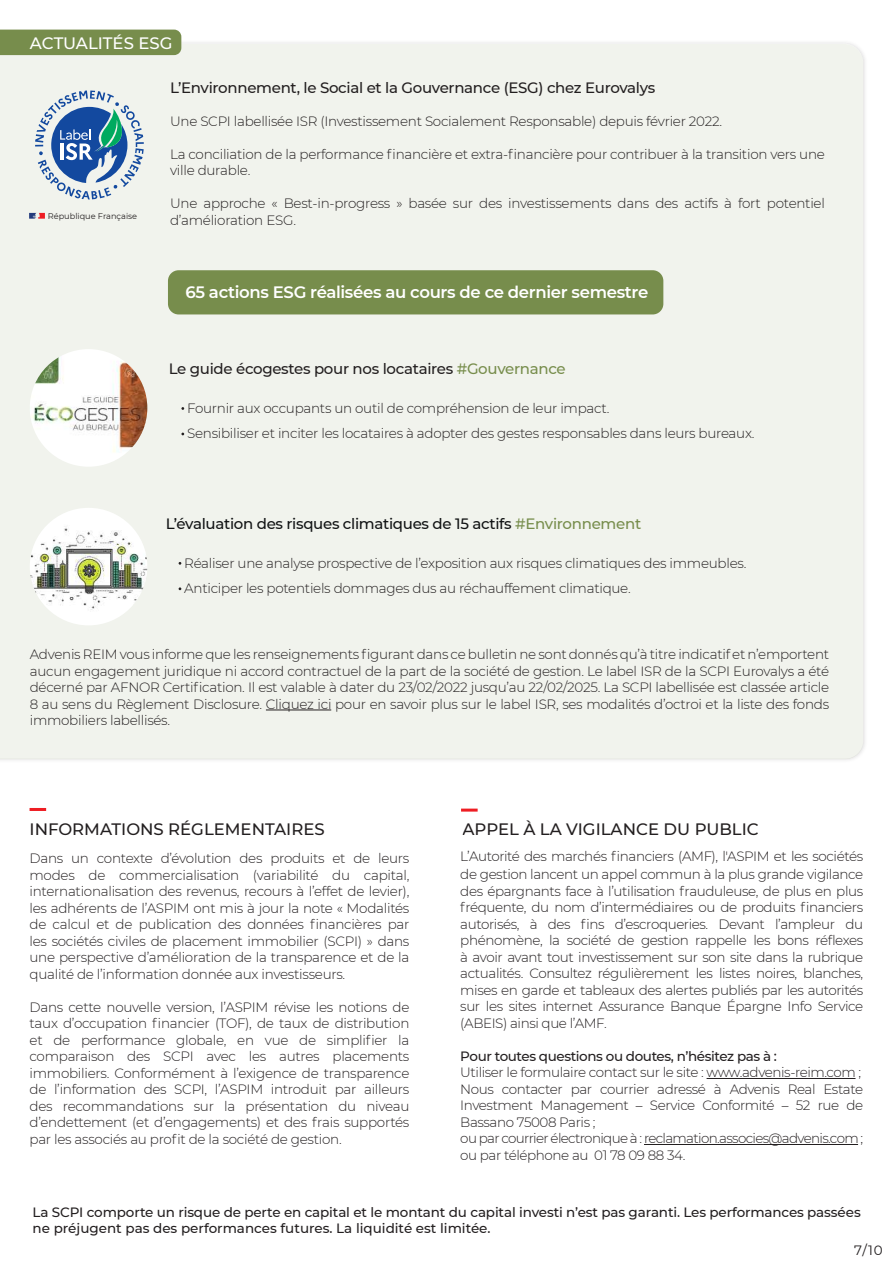
<style>
.page{position:relative;width:893px;height:1263px;background:#fff}
.page>*{position:absolute;margin:0;border:0;box-sizing:border-box;transform-origin:0 0}
.t1{font:500 16.5px "Montserrat";color:#231f20}
.t2{font:600 16.5px "Montserrat";letter-spacing:-.02em;color:#fff}
.t3{font:500 16.5px "Montserrat";color:#fff}
.t4{font:500 15px "Montserrat";letter-spacing:-.02em;color:#231f20}
.t5{font:500 15px "Montserrat";letter-spacing:-.02em;color:#111314}
.t6{font:300 13.5px/16.5px "Montserrat";letter-spacing:-.02em;color:#231f20}
.t7{font:500 13.5px/16.2px "Montserrat";letter-spacing:-.01em;color:#231f20}
.t8{font:500 13.5px "Montserrat";letter-spacing:-.03em;color:#231f20}
.t9{font:13.5px "Montserrat";color:#231f20}
.t10{font:8.25px "Montserrat";color:#231f20}
.s1{color:#778d4c}
</style>
<div class="page">
<div style="left:0;top:44px;width:863px;height:715px;background:#f1f3ed"></div>
<div style="left:0;top:30px;width:181px;height:25px;background:#778d4c"></div>
<div style="left:168px;top:270px;width:495px;height:44px;background:#778d4c;border-radius:11px"></div>
<hr style="left:30px;top:808px;width:16px;height:3px;background:#ee1d23">
<hr style="left:266px;top:710px;width:65px;height:1px;background:#231f20">
<img style="left:30px;top:349px;width:117px;height:118px;border-radius:59px">
<img style="left:30px;top:508px;width:117px;height:117px;border-radius:59px">
<svg style="left:29px;top:213px;width:16px;height:6px"></svg>
<svg style="left:35px;top:90px;width:109px;height:109px;background:#99b4cc"></svg>
<hr style="left:707px;top:1078px;width:148px;height:1px;background:#231f20">
<hr style="left:644px;top:1144px;width:214px;height:1px;background:#231f20">
<svg style="left:461px;top:808px;width:17px;height:4px"></svg>
<p class="t3" style="left:30px;top:31px;width:144px">ACTUALITÉS ESG</p>
<p class="t10" style="left:48px;top:210px;width:91px">République Française</p>
<p class="t4" style="left:170px;top:77px;width:487px">L’Environnement, le Social et la Gouvernance (ESG) chez Eurovalys</p>
<p class="t6" style="left:170px;top:112px;width:554px">Une SCPI labellisée ISR (Investissement Socialement Responsable) depuis février 2022.</p>
<p class="t6" style="left:170px;top:145px;width:656px">La conciliation de la performance financière et extra-financière pour contribuer à la transition vers une ville durable.</p>
<p class="t6" style="left:170px;top:195px;width:656px">Une approche « Best-in-progress » basée sur des investissements dans des actifs à fort potentiel d’amélioration ESG.</p>
<p class="t2" style="left:185px;top:281px;width:464px">65 actions ESG réalisées au cours de ce dernier semestre</p>
<p class="t4" style="left:169px;top:358px;width:399px">Le guide écogestes pour nos locataires <span class="s1">#Gouvernance</span></p>
<p class="t6" style="left:187px;top:395px;width:569px;line-height:25.5px">Fournir aux occupants un outil de compréhension de leur impact.<br>Sensibiliser et inciter les locataires à adopter des gestes responsables dans leurs bureaux.</p>
<p class="t5" style="left:166px;top:513px;width:477px">L’évaluation des risques climatiques de 15 actifs <span class="s1">#Environnement</span></p>
<p class="t6" style="left:184px;top:550px;width:564px;line-height:25.5px">Réaliser une analyse prospective de l’exposition aux risques climatiques des immeubles.<br>Anticiper les potentiels dommages dus au réchauffement climatique.</p>
<p class="t6" style="left:30px;top:646px;width:801px;text-align:justify">Advenis REIM vous informe que les renseignements figurant dans ce bulletin ne sont donnés qu’à titre indicatif et n’emportent aucun engagement juridique ni accord contractuel de la part de la société de gestion. Le label ISR de la SCPI Eurovalys a été décerné par AFNOR Certification. Il est valable à dater du 23/02/2022 jusqu’au 22/02/2025. La SCPI labellisée est classée article 8 au sens du Règlement Disclosure. Cliquez ici pour en savoir plus sur le label ISR, ses modalités d’octroi et la liste des fonds immobiliers labellisés.</p>
<p class="t1" style="left:30px;top:817px;width:297px">INFORMATIONS RÉGLEMENTAIRES</p>
<p class="t6" style="left:30px;top:850px;width:381px;text-align:justify">Dans un contexte d’évolution des produits et de leurs modes de commercialisation (variabilité du capital, internationalisation des revenus, recours à l’effet de levier), les adhérents de l’ASPIM ont mis à jour la note « Modalités de calcul et de publication des données financières par les sociétés civiles de placement immobilier (SCPI) » dans une perspective d’amélioration de la transparence et de la qualité de l’information donnée aux investisseurs.</p>
<p class="t6" style="left:30px;top:998px;width:381px;text-align:justify">Dans cette nouvelle version, l’ASPIM révise les notions de taux d’occupation financier (TOF), de taux de distribution et de performance globale, en vue de simplifier la comparaison des SCPI avec les autres placements immobiliers. Conformément à l’exigence de transparence de l’information des SCPI, l’ASPIM introduit par ailleurs des recommandations sur la présentation du niveau d’endettement (et d’engagements) et des frais supportés par les associés au profit de la société de gestion.</p>
<p class="t1" style="left:463px;top:817px;width:298px">APPEL À LA VIGILANCE DU PUBLIC</p>
<p class="t6" style="left:460px;top:847px;width:404px;line-height:18px">L’Autorité des marchés financiers (AMF), l'ASPIM et les sociétés de gestion lancent un appel commun à la plus grande vigilance</p>
<p class="t6" style="left:460px;top:882px;width:404px;text-align:justify">des épargnants face à l’utilisation frauduleuse, de plus en plus fréquente, du nom d’intermédiaires ou de produits financiers autorisés, à des fins d’escroqueries. Devant l’ampleur du phénomène, la société de gestion rappelle les bons réflexes à avoir avant tout investissement sur son site dans la rubrique actualités. Consultez régulièrement les listes noires, blanches, mises en garde et tableaux des alertes publiés par les autorités sur les sites internet Assurance Banque Épargne Info Service (ABEIS) ainsi que l’AMF.</p>
<p class="t8" style="left:460px;top:1047px;width:318px">Pour toutes questions ou doutes, n’hésitez pas à :</p>
<p class="t6" style="left:460px;top:1064px;width:404px">Utiliser le formulaire contact sur le site : www.advenis-reim.com ; Nous contacter par courrier adressé à Advenis Real Estate Investment Management – Service Conformité – 52 rue de Bassano 75008 Paris ;<br>ou par courrier électronique à : reclamation.associes@advenis.com ; ou par téléphone au 01 78 09 88 34.</p>
<p class="t7" style="left:33px;top:1203px;width:830px">La SCPI comporte un risque de perte en capital et le montant du capital investi n’est pas garanti. Les performances passées ne préjugent pas des performances futures. La liquidité est limitée.</p>
<p class="t9" style="left:854px;top:1241px;width:30px">7/10</p>
</div>
